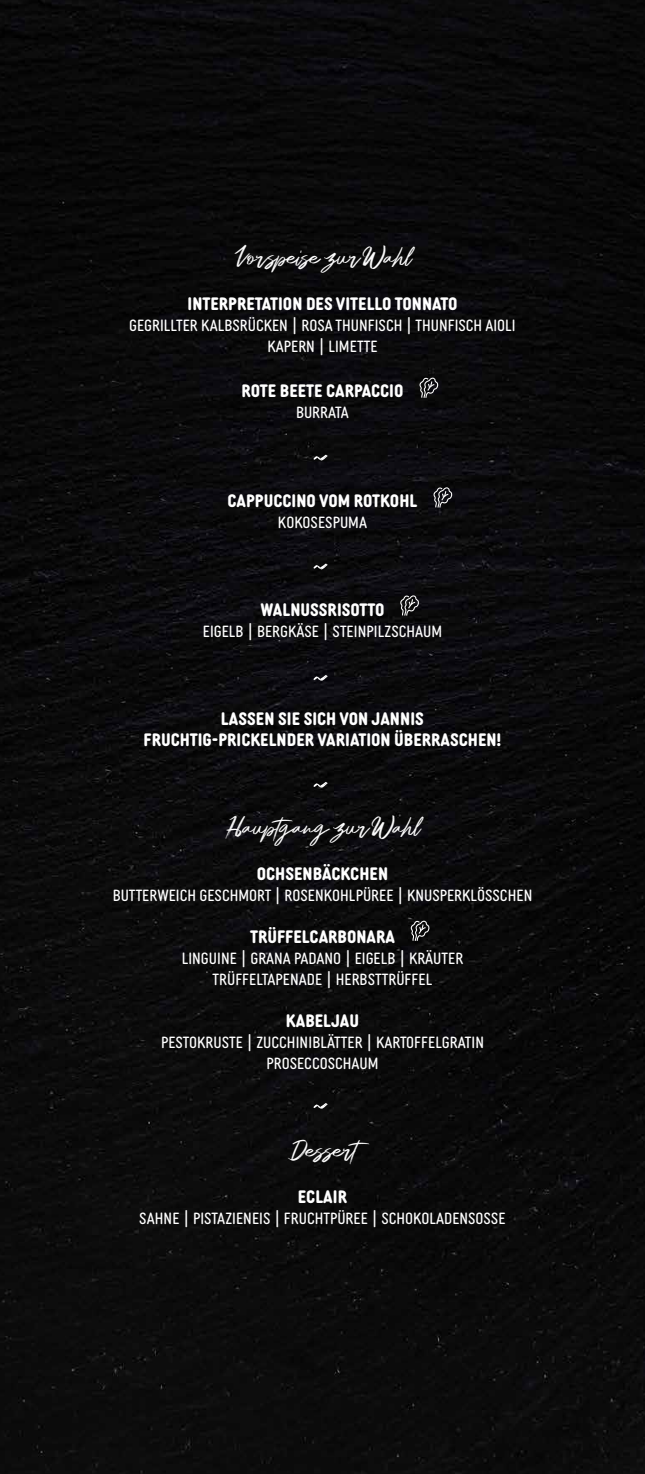
<style>
.page{position:relative;width:645px;height:1474px;background:#fff}
.page>*{position:absolute;margin:0;border:0;box-sizing:border-box;transform-origin:0 0}
.t1{font:52.5px/108.9px "Mastery";color:#fff}
.t2{font:24.5px "Mastery";color:#fff}
.t3{font:700 17.5px/21px "Diazo MVB Cond";color:#fff;text-align:center}
.t4{font:15.75px/21px "Diazo MVB Cond";color:#fff;text-align:center}
</style>
<div class="page">
<img style="left:0;top:0;width:645px;height:1473px">
<svg style="left:410px;top:920px;width:20px;height:20px"></svg>
<svg style="left:419px;top:377px;width:19px;height:21px"></svg>
<svg style="left:433px;top:487px;width:19px;height:20px"></svg>
<svg style="left:400px;top:595px;width:19px;height:20px"></svg>
<h2 class="t2" style="left:235px;top:243px;width:176px">Vorspeise zur Wahl</h2>
<p class="t3" style="left:187px;top:291px;width:272px">INTERPRETATION DES VITELLO TONNATO</p>
<p class="t4" style="left:129px;top:313px;width:388px">GEGRILLTER KALBSRÜCKEN | ROSA THUNFISCH | THUNFISCH AIOLI<br>KAPERN | LIMETTE</p>
<p class="t3" style="left:242px;top:379px;width:163px">ROTE BEETE CARPACCIO</p>
<p class="t4" style="left:296px;top:401px;width:54px">BURRATA</p>
<h1 class="t1" style="left:305px;top:405px;width:23px">~ ~</h1>
<p class="t3" style="left:227px;top:488px;width:192px">CAPPUCCINO VOM ROTKOHL</p>
<p class="t4" style="left:278px;top:510px;width:91px">KOKOSESPUMA</p>
<p class="t3" style="left:260px;top:597px;width:126px">WALNUSSRISOTTO</p>
<p class="t4" style="left:203px;top:619px;width:241px">EIGELB | BERGKÄSE | STEINPILZSCHAUM</p>
<h1 class="t1" style="left:305px;top:625px;width:23px">~</h1>
<p class="t3" style="left:143px;top:706px;width:359px">LASSEN SIE SICH VON JANNIS<br>FRUCHTIG-PRICKELNDER VARIATION ÜBERRASCHEN!</p>
<h1 class="t1" style="left:305px;top:732px;width:23px">~</h1>
<h2 class="t2" style="left:226px;top:813px;width:194px">Hauptgang zur Wahl</h2>
<p class="t3" style="left:257px;top:861px;width:133px">OCHSENBÄCKCHEN</p>
<p class="t4" style="left:113px;top:883px;width:421px">BUTTERWEICH GESCHMORT | ROSENKOHLPÜREE | KNUSPERKLÖSSCHEN</p>
<p class="t3" style="left:250px;top:924px;width:146px">TRÜFFELCARBONARA</p>
<p class="t4" style="left:182px;top:946px;width:283px">LINGUINE | GRANA PADANO | EIGELB | KRÄUTER<br>TRÜFFELTAPENADE | HERBSTTRÜFFEL</p>
<p class="t3" style="left:286px;top:1008px;width:75px">KABELJAU</p>
<p class="t4" style="left:161px;top:1030px;width:324px">PESTOKRUSTE | ZUCCHINIBLÄTTER | KARTOFFELGRATIN<br>PROSECCOSCHAUM</p>
<h1 class="t1" style="left:305px;top:1053px;width:23px">~</h1>
<h2 class="t2" style="left:290px;top:1136px;width:85px">Dessert</h2>
<p class="t3" style="left:298px;top:1184px;width:51px">ECLAIR</p>
<p class="t4" style="left:139px;top:1206px;width:368px">SAHNE | PISTAZIENEIS | FRUCHTPÜREE | SCHOKOLADENSOßE</p>
</div>
